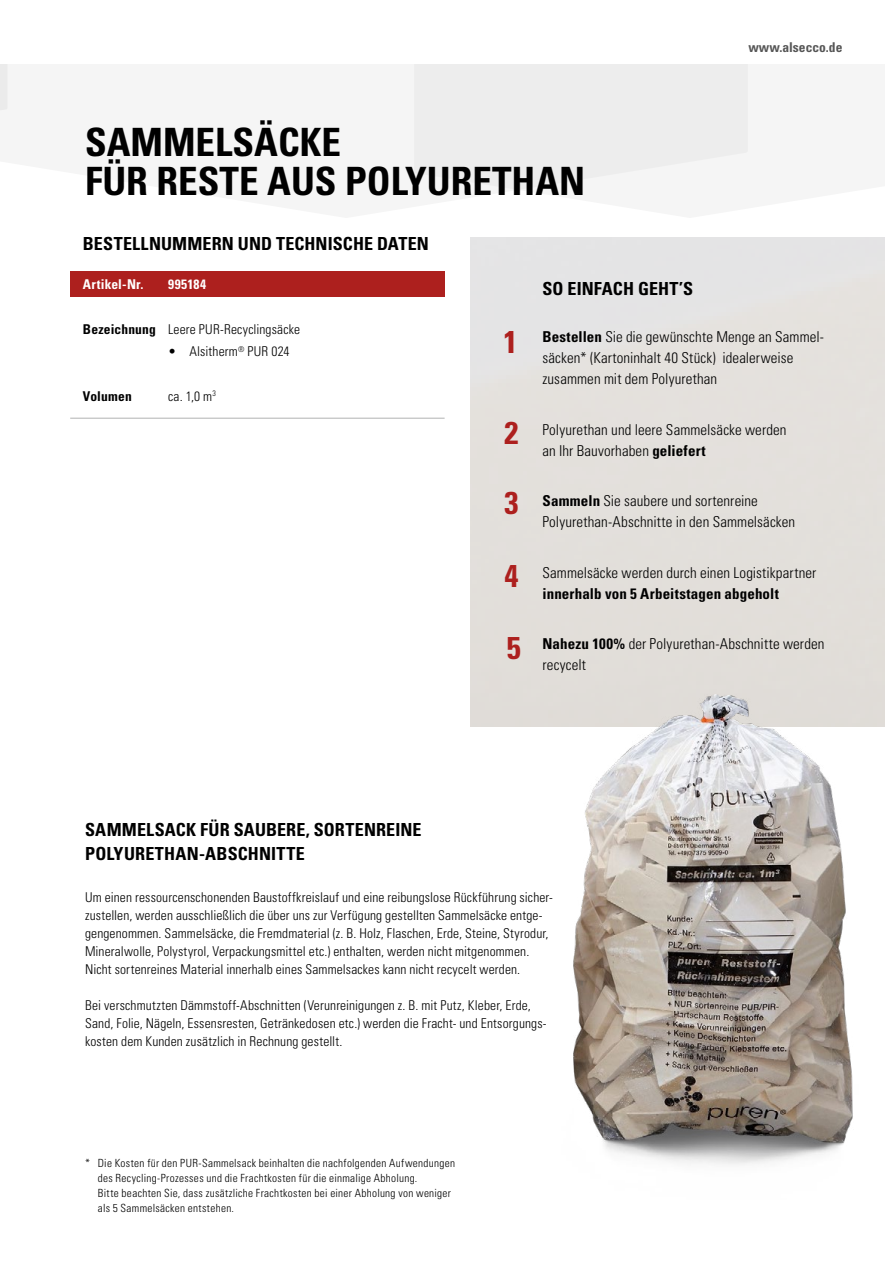
<style>
.page{position:relative;width:885px;height:1263px;background:#fff}
.page>*{position:absolute;margin:0;border:0;box-sizing:border-box;transform-origin:0 0}
.t1{font:700 condensed 39px/39px "Univers LT Std";color:#000}
.t2{font:700 condensed 31.5px "Univers LT Std";color:#ad201e}
.t3{font:700 condensed 18px/24px "Univers LT Std";letter-spacing:.005em;color:#000}
.t4{font:300 condensed 15px/21px "Univers LT Std";letter-spacing:.005em;color:#000}
.t5{font:700 condensed 15px "Univers LT Std";letter-spacing:.005em;color:#000}
.t6{font:300 condensed 13.5px/18px "Univers LT Std";letter-spacing:.01em;color:#000}
.t7{font:700 condensed 13.5px "Univers LT Std";letter-spacing:.02em;color:#fff}
.t8{font:700 condensed 13.5px "Univers LT Std";color:#565656}
.t9{font:700 condensed 13.5px "Univers LT Std";letter-spacing:.01em;color:#000}
.t10{font:300 condensed 11.25px/15px "Univers LT Std";letter-spacing:.03em;color:#000}
.s1{font-weight:700}
</style>
<div class="page">
<div style="left:70px;top:271px;width:374px;height:26px;background:#ad201e"></div>
<img style="left:561px;top:694px;width:323px;height:471px">
<hr style="left:70px;top:418px;width:374px;height:1px;background:#b1b2b3">
<div style="left:414px;top:64px;width:334px;height:126px;background:#ededed"></div>
<h1 class="t1" style="left:85px;top:122px;width:501px">SAMMELSÄCKE<br>FÜR RESTE AUS POLYURETHAN</h1>
<p class="t8" style="left:748px;top:39px;width:96px">www.alsecco.de</p>
<h3 class="t3" style="left:83px;top:232px;width:347px">BESTELLNUMMERN UND TECHNISCHE DATEN</h3>
<p class="t7" style="left:83px;top:276px;width:62px">Artikel-Nr.</p>
<p class="t7" style="left:168px;top:276px;width:40px">995184</p>
<p class="t6" style="left:83px;top:320px;width:219px"><span class="s1">Bezeichnung</span> Leere PUR-Recyclingsäcke</p>
<p class="t6" style="left:168px;top:342px;width:123px">• Alsitherm<sup>®</sup> PUR 024</p>
<p class="t9" style="left:83px;top:388px;width:50px">Volumen</p>
<p class="t6" style="left:168px;top:387px;width:49px">ca. 1,0 m<sup>3</sup></p>
<h2 class="t2" style="left:503px;top:322px;width:15px">1</h2>
<h2 class="t2" style="left:504px;top:413px;width:15px">2</h2>
<h2 class="t2" style="left:504px;top:484px;width:15px">3</h2>
<h2 class="t2" style="left:504px;top:556px;width:15px">4</h2>
<h2 class="t2" style="left:506px;top:628px;width:15px">5</h2>
<h3 class="t3" style="left:542px;top:276px;width:152px">SO EINFACH GEHT’S</h3>
<p class="t4" style="left:542px;top:326px;width:283px"><span class="s1">Bestellen</span> Sie die gewünschte Menge an Sammel&shy;säcken* (Kartoninhalt 40 Stück) idealerweise zusammen mit dem Polyurethan</p>
<p class="t4" style="left:542px;top:419px;width:245px">Polyurethan und leere Sammelsäcke werden an Ihr Bauvorhaben <span class="s1">geliefert</span></p>
<p class="t4" style="left:542px;top:490px;width:254px"><span class="s1">Sammeln</span> Sie saubere und sortenreine<br>Polyurethan-Abschnitte in den Sammelsäcken</p>
<p class="t4" style="left:542px;top:562px;width:275px">Sammelsäcke werden durch einen Logistikpartner</p>
<p class="t5" style="left:542px;top:584px;width:238px">innerhalb von 5 Arbeitstagen abgeholt</p>
<p class="t4" style="left:542px;top:633px;width:283px"><span class="s1">Nahezu 100%</span> der Polyurethan-Abschnitte werden recycelt</p>
<h3 class="t3" style="left:85px;top:818px;width:338px">SAMMELSACK FÜR SAUBERE, SORTENREINE<br>POLYURETHAN-ABSCHNITTE</h3>
<p class="t6" style="left:85px;top:888px;width:469px">Um einen ressourcenschonenden Baustoffkreislauf und eine reibungslose Rückführung sicher&shy;zustellen, werden ausschließlich die über uns zur Verfügung gestellten Sammelsäcke entge&shy;gengenommen. Sammelsäcke, die Fremdmaterial (z. B. Holz, Flaschen, Erde, Steine, Styrodur, Mineralwolle, Polystyrol, Verpackungsmittel etc.) enthalten, werden nicht mitgenommen.<br>Nicht sortenreines Material innerhalb eines Sammelsackes kann nicht recycelt werden.</p>
<p class="t6" style="left:85px;top:996px;width:463px">Bei verschmutzten Dämmstoff-Abschnitten (Verunreinigungen z. B. mit Putz, Kleber, Erde,<br>Sand, Folie, Nägeln, Essensresten, Getränkedosen etc.) werden die Fracht- und Entsorgungs&shy;kosten dem Kunden zusätzlich in Rechnung gestellt.</p>
<p class="t10" style="left:98px;top:1155px;width:358px;text-indent:-13px">* Die Kosten für den PUR-Sammelsack beinhalten die nachfolgenden Aufwendungen des Recycling-Prozesses und die Frachtkosten für die einmalige Abholung.<br>Bitte beachten Sie, dass zusätzliche Frachtkosten bei einer Abholung von weniger als 5 Sammelsäcken entstehen.</p>
</div>
